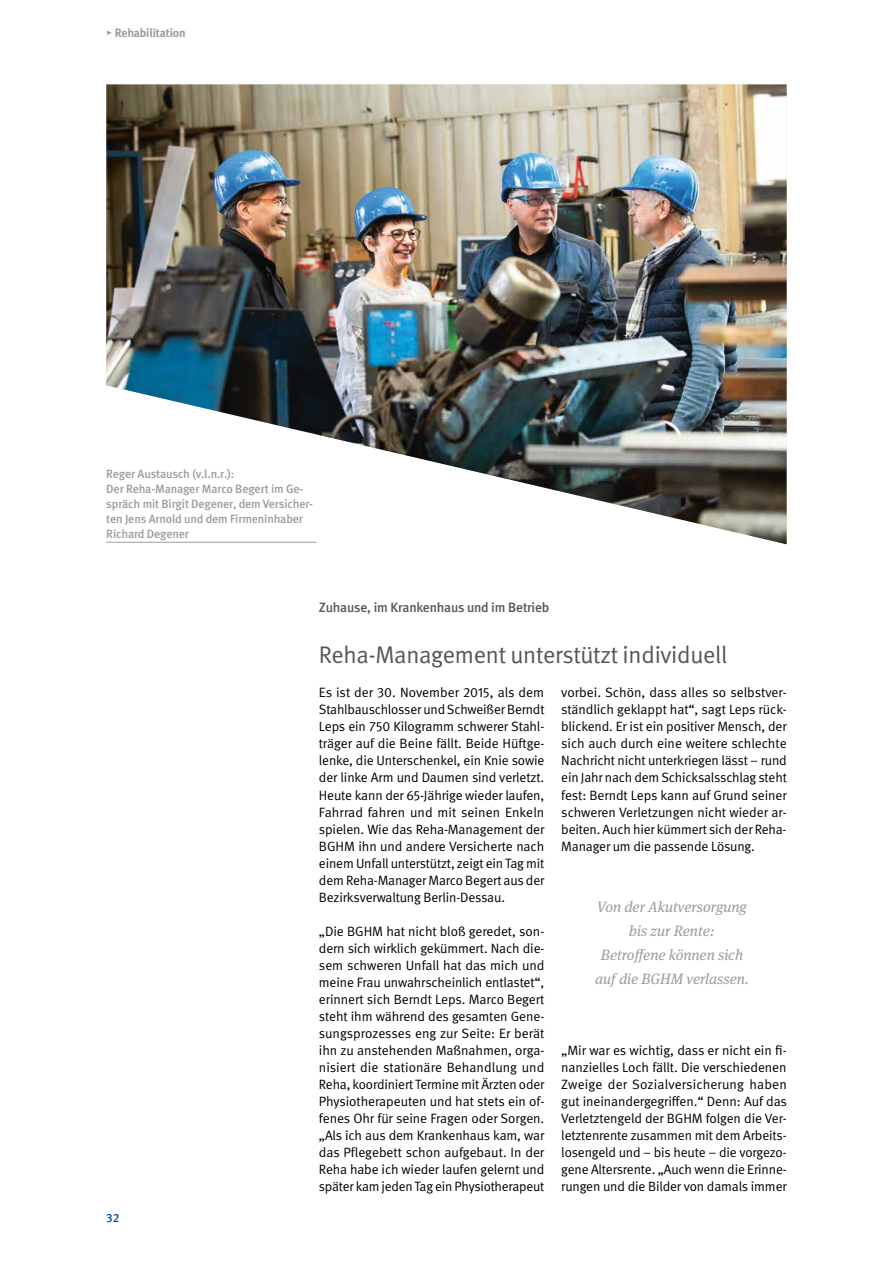
<style>
.page{position:relative;width:893px;height:1263px;background:#fff}
.page>*{position:absolute;margin:0;border:0;box-sizing:border-box;transform-origin:0 0}
.t1{font:24px "DGUV Meta";letter-spacing:-.01em;color:#565656}
.t2{font:italic 15px/24px "DGUV Meta Serif";letter-spacing:-.005em;color:#9c9d9d;text-align:center}
.t3{font:13.5px/17px "DGUV Meta";letter-spacing:-.01em;color:#000;text-align:justify}
.t4{font:500 13.5px "DGUV Meta";letter-spacing:-.01em;color:#565656}
.t5{font:500 12px/15px "DGUV Meta";letter-spacing:-.01em;color:#9c9d9d}
.t6{font:700 12px "DGUV Meta";letter-spacing:-.01em;color:#9c9d9d}
.t7{font:500 12px "DGUV Meta";color:#004993}
.s1{font-weight:500}
</style>
<div class="page">
<img style="left:106px;top:84px;width:681px;height:460px">
<hr style="left:106px;top:542px;width:211px;height:1px;background:#9c9d9d">
<p class="t6" style="left:106px;top:25px;width:81px"><span class="s1">▸</span> Rehabilitation</p>
<p class="t5" style="left:106px;top:466px;width:208px">Reger Austausch (v.l.n.r.):<br>Der Reha-Manager Marco Begert im Ge&shy;spräch mit Birgit Degener, dem Versicher&shy;ten Jens Arnold und dem Firmeninhaber<br>Richard Degener</p>
<p class="t7" style="left:106px;top:1211px;width:15px">32</p>
<p class="t4" style="left:319px;top:600px;width:232px">Zuhause, im Krankenhaus und im Betrieb</p>
<h1 class="t1" style="left:319px;top:641px;width:410px">Reha-Management unterstützt individuell</h1>
<p class="t3" style="left:319px;top:685px;width:227px">Es ist der 30. November 2015, als dem Stahlbauschlosser und Schweißer Berndt Leps ein 750 Kilogramm schwerer Stahl&shy;träger auf die Beine fällt. Beide Hüftge&shy;lenke, die Unterschenkel, ein Knie sowie der linke Arm und Daumen sind verletzt.<br>Heute kann der 65-Jährige wieder laufen, Fahrrad fahren und mit seinen Enkeln spielen. Wie das Reha-Management der BGHM ihn und andere Versicherte nach einem Unfall unterstützt, zeigt ein Tag mit dem Reha-Manager Marco Begert aus der Bezirksverwaltung Berlin-Dessau.</p>
<p class="t3" style="left:319px;top:923px;width:227px">„Die BGHM hat nicht bloß geredet, son&shy;dern sich wirklich gekümmert. Nach die&shy;sem schweren Unfall hat das mich und meine Frau unwahrscheinlich entlastet“, erinnert sich Berndt Leps. Marco Begert steht ihm während des gesamten Gene&shy;sungsprozesses eng zur Seite: Er berät ihn zu anstehenden Maßnahmen, orga&shy;nisiert die stationäre Behandlung und Reha, koordiniert Termine mit Ärzten oder Physiotherapeuten und hat stets ein of&shy;fenes Ohr für seine Fragen oder Sorgen. „Als ich aus dem Krankenhaus kam, war das Pflegebett schon aufgebaut. In der Reha habe ich wieder laufen gelernt und später kam jeden Tag ein Physiotherapeut</p>
<p class="t3" style="left:561px;top:685px;width:227px">vorbei. Schön, dass alles so selbstver&shy;ständlich geklappt hat“, sagt Leps rück&shy;blickend. Er ist ein positiver Mensch, der sich auch durch eine weitere schlechte Nachricht nicht unterkriegen lässt – rund ein Jahr nach dem Schicksalsschlag steht fest: Berndt Leps kann auf Grund seiner schweren Verletzungen nicht wieder ar&shy;beiten. Auch hier kümmert sich der Reha-Manager um die passende Lösung.</p>
<p class="t2" style="left:595px;top:895px;width:155px">Von der Akutversorgung bis zur Rente:<br>Betroffene können sich auf die BGHM verlassen.</p>
<p class="t3" style="left:561px;top:1042px;width:227px">„Mir war es wichtig, dass er nicht ein fi&shy;nanzielles Loch fällt. Die verschiedenen Zweige der Sozialversicherung haben gut ineinandergegriffen.“ Denn: Auf das Verletztengeld der BGHM folgen die Ver&shy;letztenrente zusammen mit dem Arbeits&shy;losengeld und – bis heute – die vorgezo&shy;gene Altersrente. „Auch wenn die Erinne&shy;rungen und die Bilder von damals immer</p>
</div>
